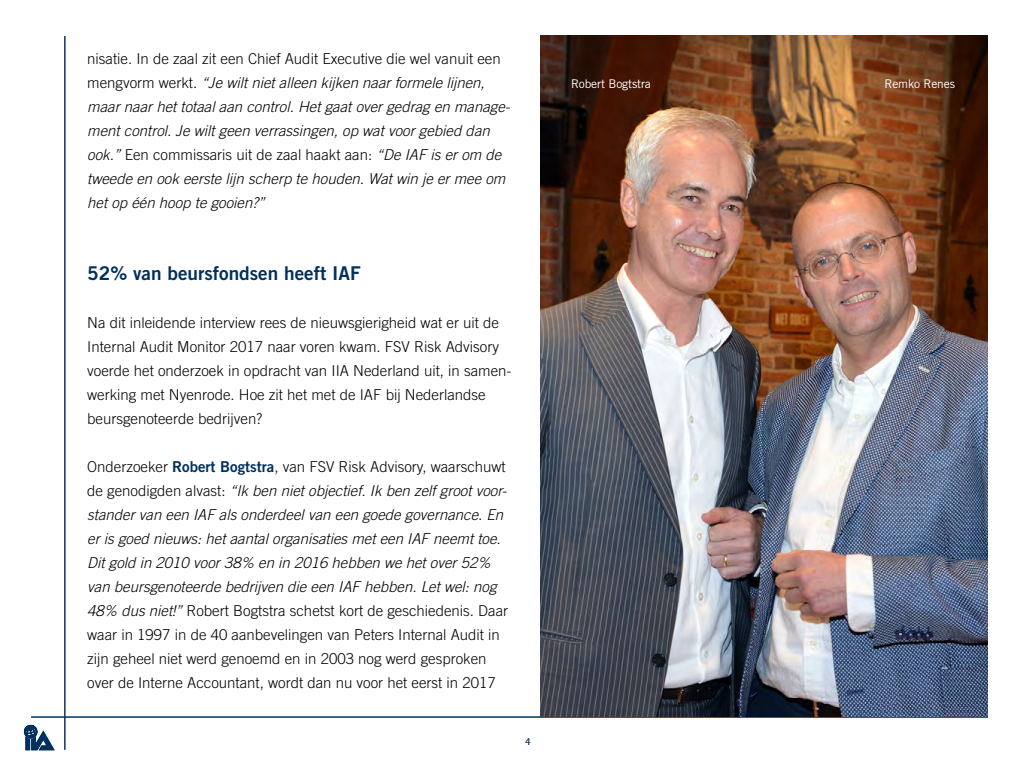
<style>
.page{position:relative;width:1024px;height:768px;background:#fff}
.page>*{position:absolute;margin:0;border:0;box-sizing:border-box;transform-origin:0 0}
.t1{font:19px "Trade Gothic Bold Two";color:#00305d}
.t2{font:300 15px/24px "Trade Gothic";color:#000}
.t3{font:italic 300 15px/24px "Trade Gothic";color:#000}
.t4{font:12px "Trade Gothic";letter-spacing:-.01em;color:#fff}
.t5{font:10px "Itc Eras";color:#00305d}
.s1{font-style:normal}
.s2{font-family:"Trade Gothic Bold Two";font-weight:400;color:#00305d}
.s3{font-style:italic}
</style>
<div class="page">
<svg style="left:24px;top:724px;width:31px;height:26px"></svg>
<hr style="left:65px;top:36px;width:1px;height:714px;background:#00305d">
<hr style="left:31px;top:717px;width:957px;height:1px;background:#00305d">
<img style="left:540px;top:35px;width:448px;height:682px">
<p class="t3" style="left:87px;top:47px;width:424px"><span class="s1">nisatie. In de zaal zit een Chief Audit Executive die wel vanuit een mengvorm werkt.</span> “Je wilt niet alleen kijken naar formele lijnen, maar naar het totaal aan control. Het gaat over gedrag en manage&shy;ment control. Je wilt geen verrassingen, op wat voor gebied dan ook.” <span class="s1">Een commissaris uit de zaal haakt aan:</span> “De IAF is er om de tweede en ook eerste lijn scherp te houden. Wat win je er mee om het op één hoop te gooien?”</p>
<p class="t1" style="left:87px;top:262px;width:275px">52% van beursfondsen heeft IAF</p>
<p class="t2" style="left:87px;top:311px;width:426px">Na dit inleidende interview rees de nieuwsgierigheid wat er uit de Internal Audit Monitor 2017 naar voren kwam. FSV Risk Advisory voerde het onderzoek in opdracht van IIA Nederland uit, in samen&shy;werking met Nyenrode. Hoe zit het met de IAF bij Nederlandse beursgenoteerde bedrijven?</p>
<p class="t2" style="left:87px;top:455px;width:422px">Onderzoeker <span class="s2">Robert Bogtstra</span>, van FSV Risk Advisory, waarschuwt de genodigden alvast: <span class="s3">“Ik ben niet objectief. Ik ben zelf groot voor&shy;stander van een IAF als onderdeel van een goede governance. En er is goed nieuws: het aantal organisaties met een IAF neemt toe.<br>Dit gold in 2010 voor 38% en in 2016 hebben we het over 52% van beursgenoteerde bedrijven die een IAF hebben. Let wel: nog 48% dus niet!”</span> Robert Bogtstra schetst kort de geschiedenis. Daar waar in 1997 in de 40 aanbevelingen van Peters Internal Audit in zijn geheel niet werd genoemd en in 2003 nog werd gesproken over de Interne Accountant, wordt dan nu voor het eerst in 2017</p>
<p class="t5" style="left:525px;top:736px;width:7px">4</p>
<p class="t4" style="left:571px;top:76px;width:81px">Robert Bogtstra</p>
<p class="t4" style="left:885px;top:76px;width:72px">Remko Renes</p>
</div>
